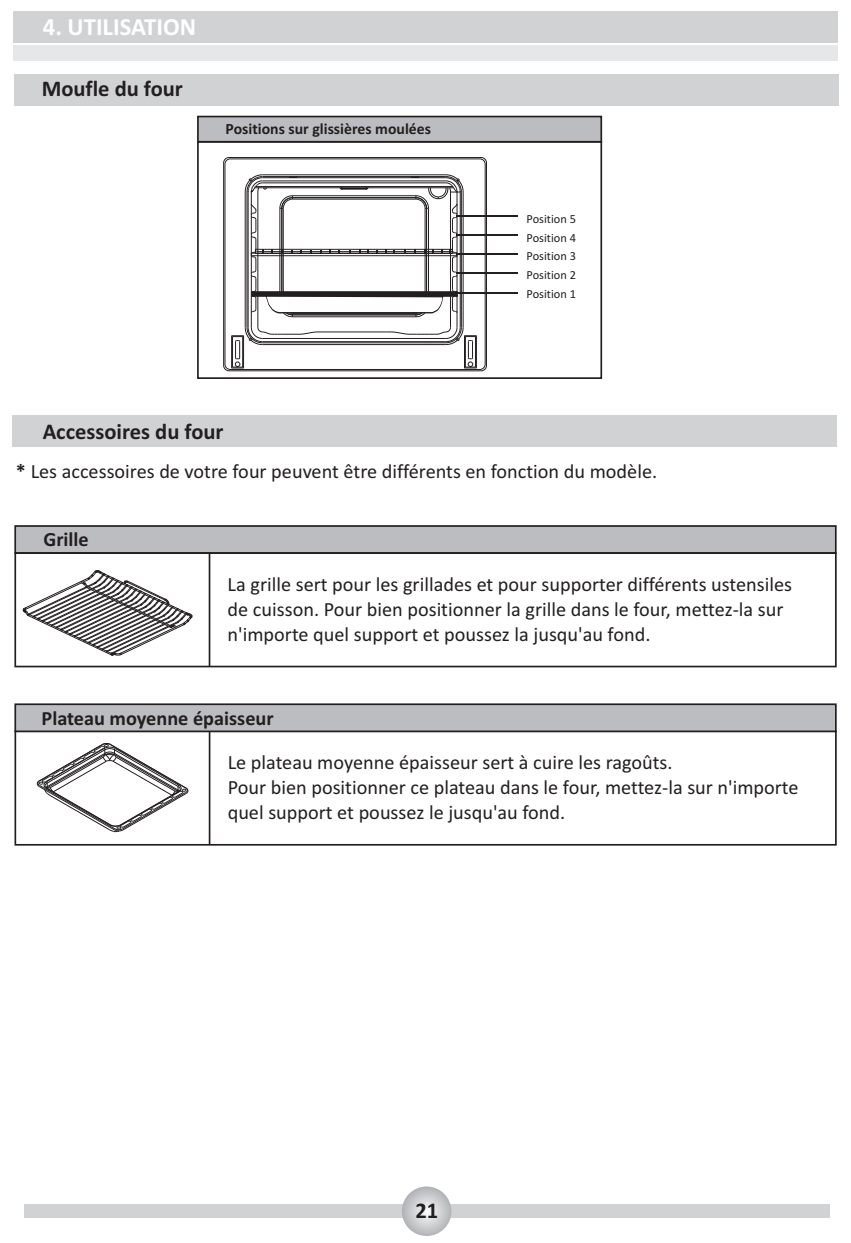
<style>
.page{position:relative;width:851px;height:1243px;background:#fff}
.page>*{position:absolute;margin:0;border:0;box-sizing:border-box;transform-origin:0 0}
.t1{font:700 24.75px "Calibri";color:#fff}
.t2{font:700 22.5px "Calibri";color:#231f20}
.t3{font:20.25px/24.8px "Calibri";color:#231f20}
.t4{font:700 20.25px "Calibri";color:#231f20}
.t5{font:700 15.75px "Calibri";color:#231f20}
.t6{font:12.38px/18.7px "Calibri";color:#231f20;text-align:justify}
.s1{font-weight:700}
</style>
<div class="page">
<div style="left:13px;top:11px;width:823px;height:32px;background:#d1d2d4"></div>
<div style="left:14px;top:45px;width:823px;height:16px;background:#e6e7e9"></div>
<div style="left:24px;top:1204px;width:804px;height:14px;background:#d1d2d4"></div>
<svg style="left:401px;top:1186px;width:50px;height:50px"></svg>
<svg style="left:37px;top:743px;width:151px;height:89px"></svg>
<div style="left:14px;top:730px;width:822px;height:115px;border:2px solid #231f20"></div>
<svg style="left:14px;top:703px;width:823px;height:30px"></svg>
<hr style="left:209px;top:731px;width:1px;height:114px;background:#231f20">
<div style="left:13px;top:415px;width:823px;height:31px;background:#d1d2d4"></div>
<svg style="left:14px;top:525px;width:823px;height:30px"></svg>
<div style="left:14px;top:552px;width:822px;height:115px;border:2px solid #231f20"></div>
<svg style="left:23px;top:570px;width:169px;height:86px"></svg>
<hr style="left:208px;top:553px;width:2px;height:113px;background:#231f20">
<div style="left:14px;top:74px;width:823px;height:32px;background:#d1d2d4"></div>
<svg style="left:197px;top:115px;width:405px;height:28px"></svg>
<div style="left:197px;top:141px;width:404px;height:238px;border:2px solid #231f20"></div>
<hr style="left:455px;top:293px;width:62px;height:1px;background:#231f20">
<hr style="left:455px;top:272px;width:62px;height:1px;background:#231f20">
<hr style="left:455px;top:254px;width:62px;height:1px;background:#231f20">
<hr style="left:455px;top:235px;width:62px;height:1px;background:#231f20">
<hr style="left:455px;top:215px;width:62px;height:1px;background:#231f20">
<hr style="left:245px;top:192px;width:1px;height:135px;background:#231f20">
<hr style="left:246px;top:192px;width:1px;height:135px;background:#231f20">
<hr style="left:247px;top:192px;width:1px;height:135px;background:#231f20">
<hr style="left:251px;top:192px;width:1px;height:135px;background:#231f20">
<hr style="left:257px;top:192px;width:1px;height:135px;background:#231f20">
<hr style="left:450px;top:192px;width:1px;height:135px;background:#231f20">
<hr style="left:456px;top:192px;width:1px;height:135px;background:#231f20">
<hr style="left:459px;top:192px;width:1px;height:135px;background:#231f20">
<hr style="left:460px;top:192px;width:1px;height:135px;background:#231f20">
<hr style="left:462px;top:192px;width:1px;height:135px;background:#231f20">
<div style="left:223px;top:157px;width:263px;height:214px;border:1px solid #231f20;border-radius:5px"></div>
<div style="left:224px;top:159px;width:261px;height:211px;border:1px solid #231f20;border-radius:5px"></div>
<div style="left:231px;top:335px;width:13px;height:33px;border:1px solid #231f20"></div>
<div style="left:232px;top:336px;width:11px;height:31px;border:1px solid #231f20"></div>
<svg style="left:235px;top:327px;width:238px;height:40px"></svg>
<div style="left:464px;top:335px;width:12px;height:33px;border:1px solid #231f20"></div>
<div style="left:465px;top:336px;width:10px;height:31px;border:1px solid #231f20"></div>
<svg style="left:244px;top:174px;width:219px;height:143px"></svg>
<p class="t1" style="left:43px;top:17px;width:155px">4. UTILISATION</p>
<p class="t2" style="left:42px;top:80px;width:143px">Moufle du four</p>
<p class="t5" style="left:225px;top:122px;width:207px">Positions sur glissières moulées</p>
<p class="t2" style="left:43px;top:422px;width:182px">Accessoires du four</p>
<p class="t6" style="left:526px;top:210px;width:51px">Position 5<br>Position 4<br>Position 3<br>Position 2<br>Position 1</p>
<p class="t3" style="left:16px;top:460px;width:642px"><span class="s1">*</span> Les accessoires de votre four peuvent être différents en fonction du modèle.</p>
<p class="t4" style="left:43px;top:530px;width:47px">Grille</p>
<p class="t3" style="left:227px;top:574px;width:565px">La grille sert pour les grillades et pour supporter différents ustensiles de cuisson. Pour bien positionner la grille dans le four, mettez-la sur n'importe quel support et poussez la jusqu'au fond.</p>
<p class="t4" style="left:42px;top:709px;width:233px">Plateau moyenne épaisseur</p>
<p class="t3" style="left:227px;top:752px;width:572px">Le plateau moyenne épaisseur sert à cuire les ragoûts.<br>Pour bien positionner ce plateau dans le four, mettez-la sur n'importe quel support et poussez le jusqu'au fond.</p>
<p class="t2" style="left:415px;top:1201px;width:24px">21</p>
</div>
